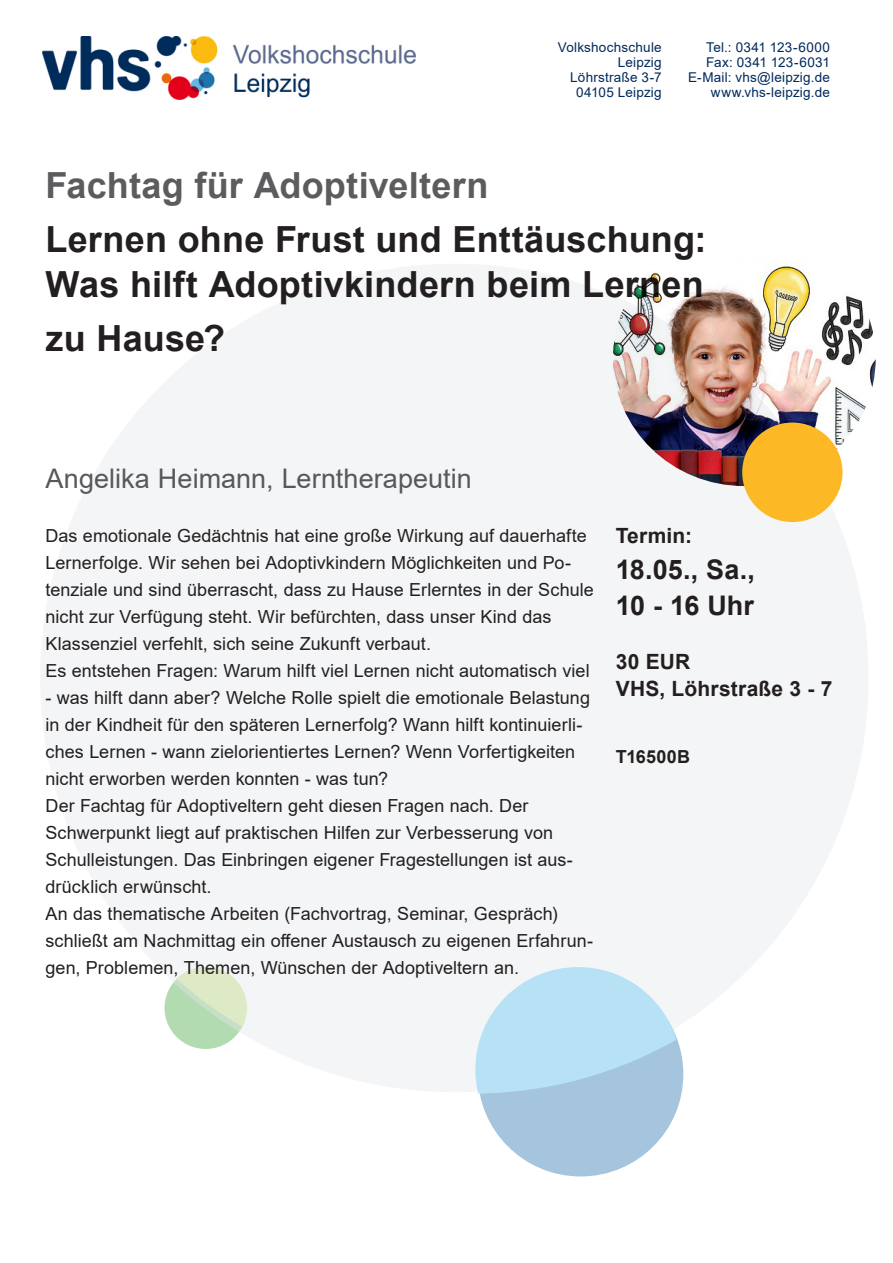
<style>
.page{position:relative;width:893px;height:1263px;background:#fff}
.page>*{position:absolute;margin:0;border:0;box-sizing:border-box;transform-origin:0 0}
.titel{font:700 36px/45px "Arial";letter-spacing:.005em;color:#231f20}
.titel-2{font:700 36px "Arial";letter-spacing:.005em;color:#5c5c5f}
.Fließtext{font:27px "Arial";color:#57585a}
.Fließtext_fett{font:700 27px/36px "Arial";color:#231f20}
.Fließtext-2{font:700 21px "Arial";letter-spacing:.01em;color:#231f20}
.Fließtext_fett-2{font:700 21px "Arial";letter-spacing:.005em;color:#231f20}
.Fließtext-3{font:18px/27px "Arial";letter-spacing:.005em;color:#231f20}
.Fließtext-4{font:700 18px "Arial";letter-spacing:.01em;color:#231f20}
.daten{font:13.5px "Arial";letter-spacing:.015em;color:#002a5c}
</style>
<div class="page">
<svg style="left:164px;top:982px;width:75px;height:67px"></svg>
<div style="left:40px;top:264px;width:829px;height:828px;background:#f4f5f6;border-radius:50%"></div>
<div style="left:478px;top:972px;width:205px;height:204px;background:#a4c5dd;border-radius:50%"></div>
<svg style="left:475px;top:967px;width:201px;height:127px"></svg>
<img style="left:43px;top:36px;width:373px;height:63px">
<img style="left:613px;top:261px;width:263px;height:225px">
<div style="left:742px;top:423px;width:100px;height:99px;background:#fcb825;border-radius:50%"></div>
<p class="daten" style="left:558px;top:38px;width:105px">Volkshochschule</p>
<p class="daten" style="left:618px;top:53px;width:45px">Leipzig</p>
<p class="daten" style="left:570px;top:68px;width:93px">Löhrstraße 3-7</p>
<p class="daten" style="left:576px;top:83px;width:87px">04105 Leipzig</p>
<p class="daten" style="left:706px;top:38px;width:125px">Tel.: 0341 123-6000</p>
<p class="daten" style="left:706px;top:53px;width:125px">Fax: 0341 123-6031</p>
<p class="daten" style="left:688px;top:68px;width:143px">E-Mail: vhs@leipzig.de</p>
<p class="daten" style="left:711px;top:83px;width:121px">www.vhs-leipzig.de</p>
<p class="titel-2" style="left:45px;top:160px;width:444px">Fachtag für Adoptiveltern</p>
<p class="titel" style="left:45px;top:217px;width:663px">Lernen ohne Frust und Enttäuschung:<br>Was hilft Adoptivkindern beim Lernen</p>
<p class="titel" style="left:45px;top:316px;width:181px">zu Hause?</p>
<p class="Fließtext" style="left:45px;top:460px;width:428px">Angelika Heimann, Lerntherapeutin</p>
<p class="Fließtext-3" style="left:45px;top:522px;width:550px">Das emotionale Gedächtnis hat eine große Wirkung auf dauerhafte Lernerfolge. Wir sehen bei Adoptivkindern Möglichkeiten und Po&shy;tenziale und sind überrascht, dass zu Hause Erlerntes in der Schule nicht zur Verfügung steht. Wir befürchten, dass unser Kind das Klassenziel verfehlt, sich seine Zukunft verbaut.</p>
<p class="Fließtext-3" style="left:45px;top:657px;width:546px">Es entstehen Fragen: Warum hilft viel Lernen nicht automatisch viel</p>
<p class="Fließtext-3" style="left:45px;top:684px;width:546px">- was hilft dann aber? Welche Rolle spielt die emotionale Belastung in der Kindheit für den späteren Lernerfolg? Wann hilft kontinuierli&shy;ches Lernen - wann zielorientiertes Lernen? Wenn Vorfertigkeiten nicht erworben werden konnten - was tun?</p>
<p class="Fließtext-3" style="left:45px;top:792px;width:529px">Der Fachtag für Adoptiveltern geht diesen Fragen nach. Der Schwerpunkt liegt auf praktischen Hilfen zur Verbesserung von Schulleistungen. Das Einbringen eigener Fragestellungen ist aus&shy;drücklich erwünscht.</p>
<p class="Fließtext-3" style="left:45px;top:900px;width:549px">An das thematische Arbeiten (Fachvortrag, Seminar, Gespräch) schließt am Nachmittag ein offener Austausch zu eigenen Erfahrun&shy;gen, Problemen, Themen, Wünschen der Adoptiveltern an.</p>
<p class="Fließtext_fett-2" style="left:616px;top:520px;width:78px">Termin:</p>
<p class="Fließtext_fett" style="left:616px;top:551px;width:141px">18.05., Sa.,<br>10 - 16 Uhr</p>
<p class="Fließtext-2" style="left:616px;top:646px;width:76px">30 EUR</p>
<p class="Fließtext-2" style="left:616px;top:673px;width:218px">VHS, Löhrstraße 3 - 7</p>
<p class="Fließtext-4" style="left:616px;top:744px;width:76px">T16500B</p>
</div>
